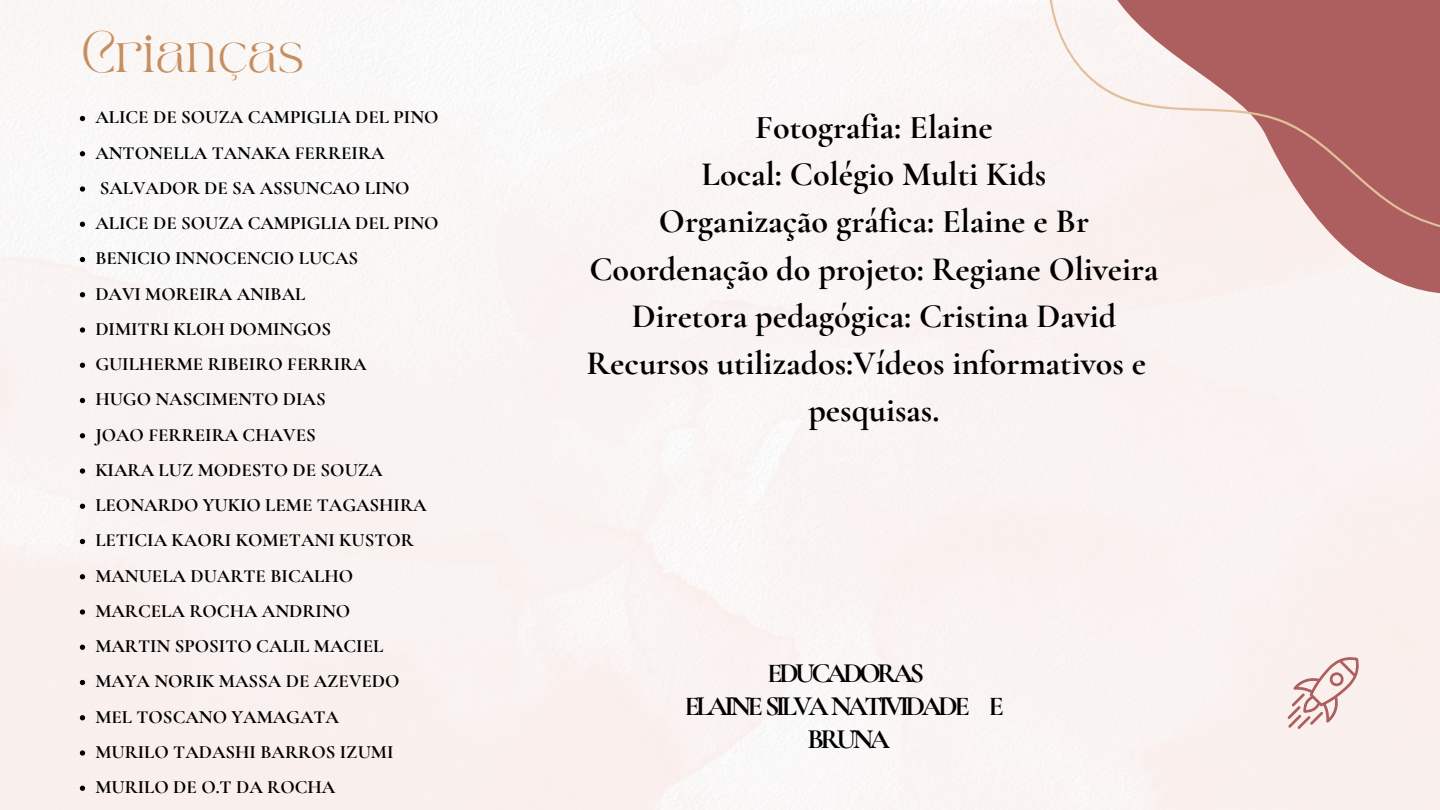
<style>
.page{position:relative;width:1440px;height:810px;background:#fff}
.page>*{position:absolute;margin:0;border:0;box-sizing:border-box;transform-origin:0 0}
.t1{font:40.6px "TAN PEARL Regular";color:#c78e5f}
.t2{font:700 34.1px/47.2px "Cormorant Garamond";color:#000;text-align:center}
.t3{font:700 28px "Cormorant Garamond";letter-spacing:-.13em;color:#000}
.t4{font:700 18.8px "Cormorant Garamond";color:#000}
</style>
<div class="page">
<div style="left:940px;top:0;width:500px;height:444px;background:#faf3f1"></div>
<svg style="left:969px;top:0;width:471px;height:380px;fill:#f9f1ef"></svg>
<svg style="left:80px;top:116px;width:5px;height:5px"></svg>
<svg style="left:80px;top:151px;width:5px;height:5px"></svg>
<svg style="left:80px;top:186px;width:5px;height:6px"></svg>
<svg style="left:80px;top:222px;width:5px;height:5px"></svg>
<svg style="left:80px;top:257px;width:5px;height:5px"></svg>
<svg style="left:80px;top:292px;width:5px;height:5px"></svg>
<svg style="left:80px;top:327px;width:5px;height:6px"></svg>
<svg style="left:80px;top:363px;width:5px;height:5px"></svg>
<svg style="left:80px;top:398px;width:5px;height:5px"></svg>
<svg style="left:80px;top:433px;width:5px;height:5px"></svg>
<svg style="left:80px;top:468px;width:5px;height:6px"></svg>
<svg style="left:80px;top:504px;width:5px;height:5px"></svg>
<svg style="left:80px;top:539px;width:5px;height:5px"></svg>
<svg style="left:80px;top:574px;width:5px;height:5px"></svg>
<svg style="left:80px;top:609px;width:5px;height:6px"></svg>
<svg style="left:80px;top:645px;width:5px;height:5px"></svg>
<svg style="left:80px;top:680px;width:5px;height:5px"></svg>
<svg style="left:80px;top:715px;width:5px;height:5px"></svg>
<svg style="left:80px;top:750px;width:5px;height:6px"></svg>
<svg style="left:80px;top:786px;width:5px;height:5px"></svg>
<svg style="left:1288px;top:657px;width:71px;height:72px;background:#e9d1cf"></svg>
<p class="t1" style="left:81px;top:31px;width:225px">CRIANÇAS</p>
<p class="t4" style="left:95px;top:106px;width:345px">ALICE DE SOUZA CAMPIGLIA DEL PINO</p>
<p class="t4" style="left:95px;top:141px;width:291px">ANTONELLA TANAKA FERREIRA</p>
<p class="t4" style="left:100px;top:177px;width:311px">SALVADOR DE SA ASSUNCAO LINO</p>
<p class="t4" style="left:95px;top:212px;width:345px">ALICE DE SOUZA CAMPIGLIA DEL PINO</p>
<p class="t4" style="left:95px;top:247px;width:264px">BENICIO INNOCENCIO LUCAS</p>
<p class="t4" style="left:95px;top:282px;width:212px">DAVI MOREIRA ANIBAL</p>
<p class="t4" style="left:95px;top:318px;width:237px">DIMITRI KLOH DOMINGOS</p>
<p class="t4" style="left:95px;top:353px;width:273px">GUILHERME RIBEIRO FERRIRA</p>
<p class="t4" style="left:95px;top:388px;width:232px">HUGO NASCIMENTO DIAS</p>
<p class="t4" style="left:95px;top:423px;width:222px">JOAO FERREIRA CHAVES</p>
<p class="t4" style="left:95px;top:459px;width:289px">KIARA LUZ MODESTO DE SOUZA</p>
<p class="t4" style="left:95px;top:494px;width:333px">LEONARDO YUKIO LEME TAGASHIRA</p>
<p class="t4" style="left:95px;top:529px;width:320px">LETICIA KAORI KOMETANI KUSTOR</p>
<p class="t4" style="left:95px;top:564px;width:260px">MANUELA DUARTE BICALHO</p>
<p class="t4" style="left:95px;top:600px;width:256px">MARCELA ROCHA ANDRINO</p>
<p class="t4" style="left:95px;top:635px;width:290px">MARTIN SPOSITO CALIL MACIEL</p>
<p class="t4" style="left:95px;top:670px;width:306px">MAYA NORIK MASSA DE AZEVEDO</p>
<p class="t4" style="left:95px;top:705px;width:245px">MEL TOSCANO YAMAGATA</p>
<p class="t4" style="left:95px;top:741px;width:300px">MURILO TADASHI BARROS IZUMI</p>
<p class="t4" style="left:95px;top:776px;width:242px">MURILO DE O.T DA ROCHA</p>
<p class="t2" style="left:755px;top:103px;width:239px">Fotografia: Elaine</p>
<p class="t2" style="left:702px;top:151px;width:346px">Local: Colégio Multi Kids</p>
<p class="t2" style="left:659px;top:198px;width:432px">Organização gráfica: Elaine e Br</p>
<p class="t2" style="left:589px;top:245px;width:570px">Coordenação do projeto: Regiane Oliveira</p>
<p class="t2" style="left:632px;top:292px;width:486px">Diretora pedagógica: Cristina David</p>
<p class="t2" style="left:587px;top:340px;width:561px">Recursos utilizados:Vídeos informativos e pesquisas.</p>
<p class="t3" style="left:767px;top:656px;width:158px">EDUCADORAS</p>
<p class="t3" style="left:684px;top:689px;width:321px">ELAINE SILVA NATIVIDADE E</p>
<p class="t3" style="left:808px;top:722px;width:84px">BRUNA</p>
</div>
